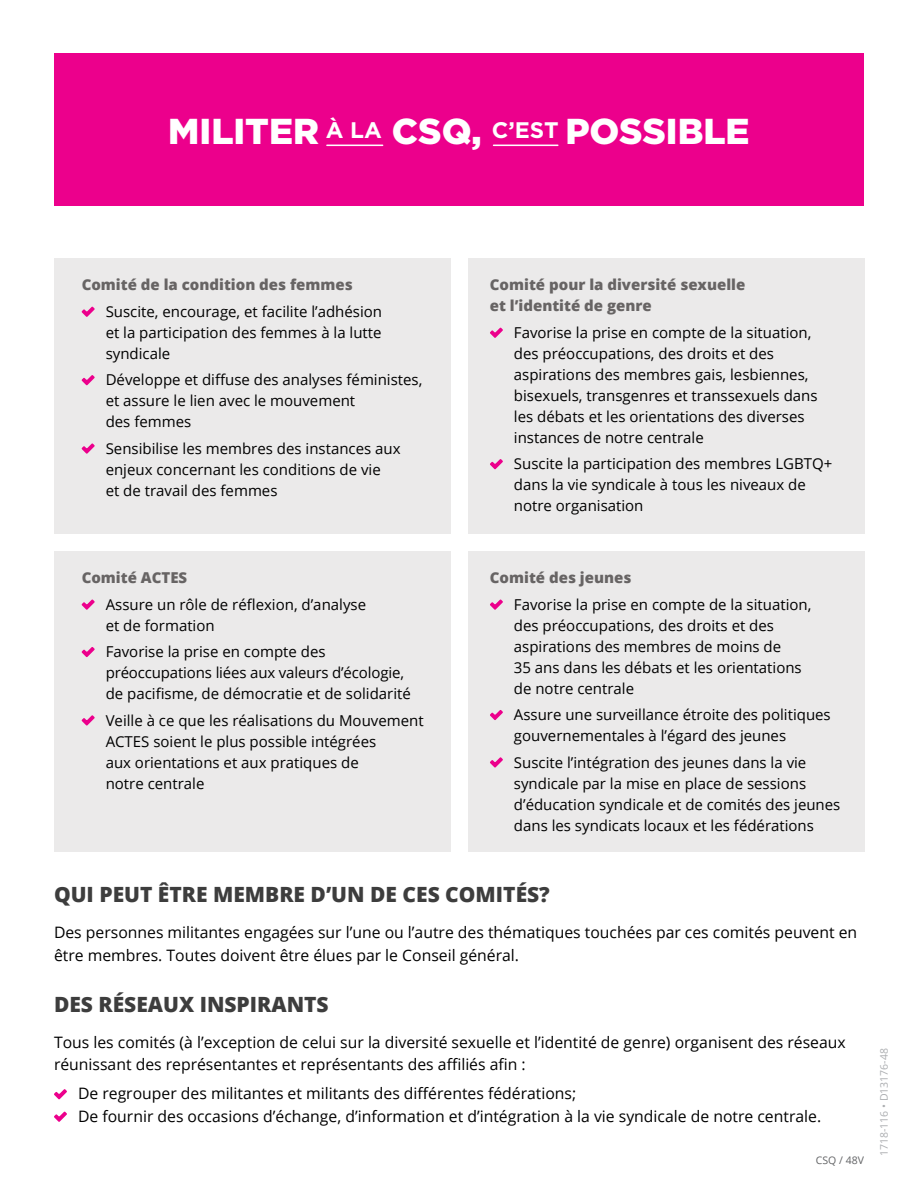
<style>
.page{position:relative;width:918px;height:1188px;background:#fff}
.page>*{position:absolute;margin:0;border:0;box-sizing:border-box;transform-origin:0 0}
.t1{font:900 36px "Gotham";color:#fff}
.t2{font:800 21px "Open Sans";color:#3d3d3d}
.t3{font:15.75px/22.5px "Open Sans";color:#000}
.t4{font:15px/21px "Open Sans";color:#000}
.t5{font:800 15px/21px "Open Sans";color:#676464}
.t6{font:10.5px "Open Sans";color:#acaeb1}
.t7{font:10.5px "Open Sans";color:#636466}
</style>
<div class="page">
<div style="left:54px;top:54px;width:810px;height:152px;background:#ec008c"></div>
<hr style="left:327px;top:145px;width:56px;height:1px;background:#fff">
<hr style="left:494px;top:145px;width:64px;height:1px;background:#fff">
<svg style="left:54px;top:1089px;width:13px;height:10px"></svg>
<svg style="left:54px;top:1112px;width:13px;height:10px"></svg>
<div style="left:468px;top:258px;width:397px;height:276px;background:#ebeaea"></div>
<div style="left:55px;top:258px;width:396px;height:276px;background:#ebeaea"></div>
<svg style="left:82px;top:307px;width:13px;height:10px"></svg>
<svg style="left:82px;top:375px;width:13px;height:10px"></svg>
<svg style="left:82px;top:443px;width:13px;height:11px"></svg>
<svg style="left:490px;top:328px;width:13px;height:10px"></svg>
<svg style="left:490px;top:459px;width:13px;height:10px"></svg>
<div style="left:468px;top:551px;width:397px;height:301px;background:#ebeaea"></div>
<div style="left:55px;top:551px;width:396px;height:301px;background:#ebeaea"></div>
<svg style="left:82px;top:599px;width:13px;height:11px"></svg>
<svg style="left:82px;top:647px;width:13px;height:10px"></svg>
<svg style="left:82px;top:715px;width:13px;height:11px"></svg>
<svg style="left:490px;top:599px;width:13px;height:11px"></svg>
<svg style="left:490px;top:710px;width:13px;height:10px"></svg>
<svg style="left:490px;top:757px;width:13px;height:11px"></svg>
<h1 class="t1" style="left:168px;top:107px;width:583px">MILITER <sup>À</sup> <sup>LA</sup> CSQ, <sup>C’EST</sup> POSSIBLE</h1>
<p class="t5" style="left:82px;top:274px;width:273px">Comité de la condition des femmes</p>
<p class="t4" style="left:106px;top:301px;width:278px;text-align:justify">Suscite, encourage, et facilite l’adhésion et la participation des femmes à la lutte syndicale</p>
<p class="t4" style="left:106px;top:369px;width:318px">Développe et diffuse des analyses féministes, et assure le lien avec le mouvement<br>des femmes</p>
<p class="t4" style="left:106px;top:437px;width:296px">Sensibilise les membres des instances aux enjeux concernant les conditions de vie<br>et de travail des femmes</p>
<p class="t5" style="left:490px;top:274px;width:257px">Comité pour la diversité sexuelle et l’identité de genre</p>
<p class="t4" style="left:514px;top:322px;width:305px">Favorise la prise en compte de la situation, des préoccupations, des droits et des aspirations des membres gais, lesbiennes, bisexuels, transgenres et transsexuels dans les débats et les orientations des diverses instances de notre centrale</p>
<p class="t4" style="left:514px;top:453px;width:320px">Suscite la participation des membres LGBTQ+ dans la vie syndicale à tous les niveaux de notre organisation</p>
<p class="t5" style="left:82px;top:567px;width:107px">Comité ACTES</p>
<p class="t4" style="left:106px;top:593px;width:262px">Assure un rôle de réflexion, d’analyse et de formation</p>
<p class="t4" style="left:106px;top:641px;width:307px">Favorise la prise en compte des préoccupations liées aux valeurs d’écologie, de pacifisme, de démocratie et de solidarité</p>
<p class="t4" style="left:106px;top:709px;width:320px">Veille à ce que les réalisations du Mouvement ACTES soient le plus possible intégrées<br>aux orientations et aux pratiques de<br>notre centrale</p>
<p class="t5" style="left:490px;top:567px;width:143px">Comité des jeunes</p>
<p class="t4" style="left:514px;top:593px;width:299px">Favorise la prise en compte de la situation, des préoccupations, des droits et des aspirations des membres de moins de<br>35 ans dans les débats et les orientations de notre centrale</p>
<p class="t4" style="left:514px;top:704px;width:318px">Assure une surveillance étroite des politiques gouvernementales à l’égard des jeunes</p>
<p class="t4" style="left:514px;top:751px;width:328px">Suscite l’intégration des jeunes dans la vie syndicale par la mise en place de sessions d’éducation syndicale et de comités des jeunes dans les syndicats locaux et les fédérations</p>
<h2 class="t2" style="left:54px;top:878px;width:497px">QUI PEUT ÊTRE MEMBRE D’UN DE CES COMITÉS?</h2>
<p class="t3" style="left:54px;top:921px;width:805px">Des personnes militantes engagées sur l’une ou l’autre des thématiques touchées par ces comités peuvent en être membres. Toutes doivent être élues par le Conseil général.</p>
<h2 class="t2" style="left:54px;top:988px;width:276px">DES RÉSEAUX INSPIRANTS</h2>
<p class="t3" style="left:54px;top:1030px;width:793px">Tous les comités (à l’exception de celui sur la diversité sexuelle et l’identité de genre) organisent des réseaux réunissant des représentantes et représentants des affiliés afin :</p>
<p class="t3" style="left:78px;top:1082px;width:745px">De regrouper des militantes et militants des différentes fédérations;<br>De fournir des occasions d’échange, d’information et d’intégration à la vie syndicale de notre centrale.</p>
<p class="t7" style="left:816px;top:1153px;width:50px">CSQ / 48V</p>
<p class="t6" style="left:877px;top:1156px;width:109px;rotate:-90deg">1718-116 • D13176-48</p>
</div>
